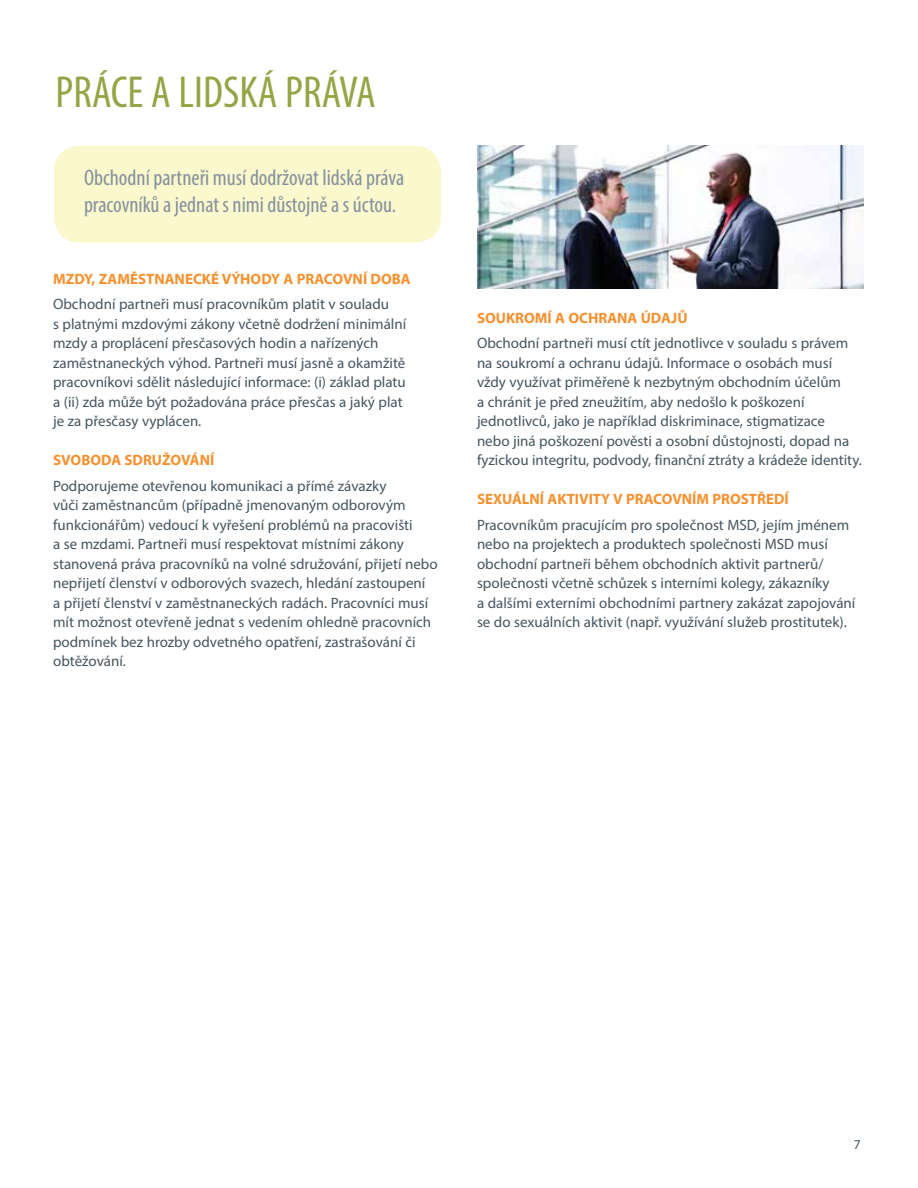
<style>
.page{position:relative;width:918px;height:1188px;background:#fff}
.page>*{position:absolute;margin:0;border:0;box-sizing:border-box;transform-origin:0 0}
.t1{font:condensed 45px "Myriad Pro";color:#94a545}
.t2{font:condensed 22.5px/27px "Myriad Pro";color:#84929d}
.t3{font:15px/19.5px "Myriad Pro";color:#455560}
.t4{font:700 15px "Myriad Pro";color:#f7912f}
.t5{font:13.5px "Myriad Pro";color:#455560}
</style>
<div class="page">
<div style="left:54px;top:146px;width:387px;height:97px;background:#fcf8cd;border-radius:26px"></div>
<img style="left:477px;top:146px;width:387px;height:143px">
<h1 class="t1" style="left:56px;top:65px;width:322px">PRÁCE A LIDSKÁ PRÁVA</h1>
<h2 class="t2" style="left:84px;top:164px;width:322px">Obchodní partneři musí dodržovat lidská práva pracovníků a jednat s nimi důstojně a s úctou.</h2>
<p class="t4" style="left:53px;top:269px;width:359px">MZDY, ZAMĚSTNANECKÉ VÝHODY A PRACOVNÍ DOBA</p>
<p class="t3" style="left:53px;top:294px;width:355px">Obchodní partneři musí pracovníkům platit v souladu<br>s platnými mzdovými zákony včetně dodržení minimální mzdy a proplácení přesčasových hodin a nařízených zaměstnaneckých výhod. Partneři musí jasně a okamžitě pracovníkovi sdělit následující informace: (i) základ platu a (ii) zda může být požadována práce přesčas a jaký plat je za přesčasy vyplácen.</p>
<p class="t4" style="left:53px;top:451px;width:163px">SVOBODA SDRUŽOVÁNÍ</p>
<p class="t3" style="left:53px;top:476px;width:386px">Podporujeme otevřenou komunikaci a přímé závazky<br>vůči zaměstnancům (případně jmenovaným odborovým funkcionářům) vedoucí k vyřešení problémů na pracovišti<br>a se mzdami. Partneři musí respektovat místními zákony stanovená práva pracovníků na volné sdružování, přijetí nebo nepřijetí členství v odborových svazech, hledání zastoupení<br>a přijetí členství v zaměstnaneckých radách. Pracovníci musí mít možnost otevřeně jednat s vedením ohledně pracovních podmínek bez hrozby odvetného opatření, zastrašování či obtěžování.</p>
<p class="t4" style="left:477px;top:308px;width:212px">SOUKROMÍ A OCHRANA ÚDAJŮ</p>
<p class="t3" style="left:477px;top:333px;width:386px">Obchodní partneři musí ctít jednotlivce v souladu s právem na soukromí a ochranu údajů. Informace o osobách musí vždy využívat přiměřeně k nezbytným obchodním účelům<br>a chránit je před zneužitím, aby nedošlo k poškození jednotlivců, jako je například diskriminace, stigmatizace<br>nebo jiná poškození pověsti a osobní důstojnosti, dopad na fyzickou integritu, podvody, finanční ztráty a krádeže identity.</p>
<p class="t4" style="left:477px;top:490px;width:313px">SEXUÁLNÍ AKTIVITY V PRACOVNÍM PROSTŘEDÍ</p>
<p class="t3" style="left:477px;top:515px;width:380px">Pracovníkům pracujícím pro společnost MSD, jejím jménem nebo na projektech a produktech společnosti MSD musí obchodní partneři během obchodních aktivit partnerů/ společnosti včetně schůzek s interními kolegy, zákazníky<br>a dalšími externími obchodními partnery zakázat zapojování se do sexuálních aktivit (např. využívání služeb prostitutek).</p>
<p class="t5" style="left:854px;top:1136px;width:8px">7</p>
</div>
